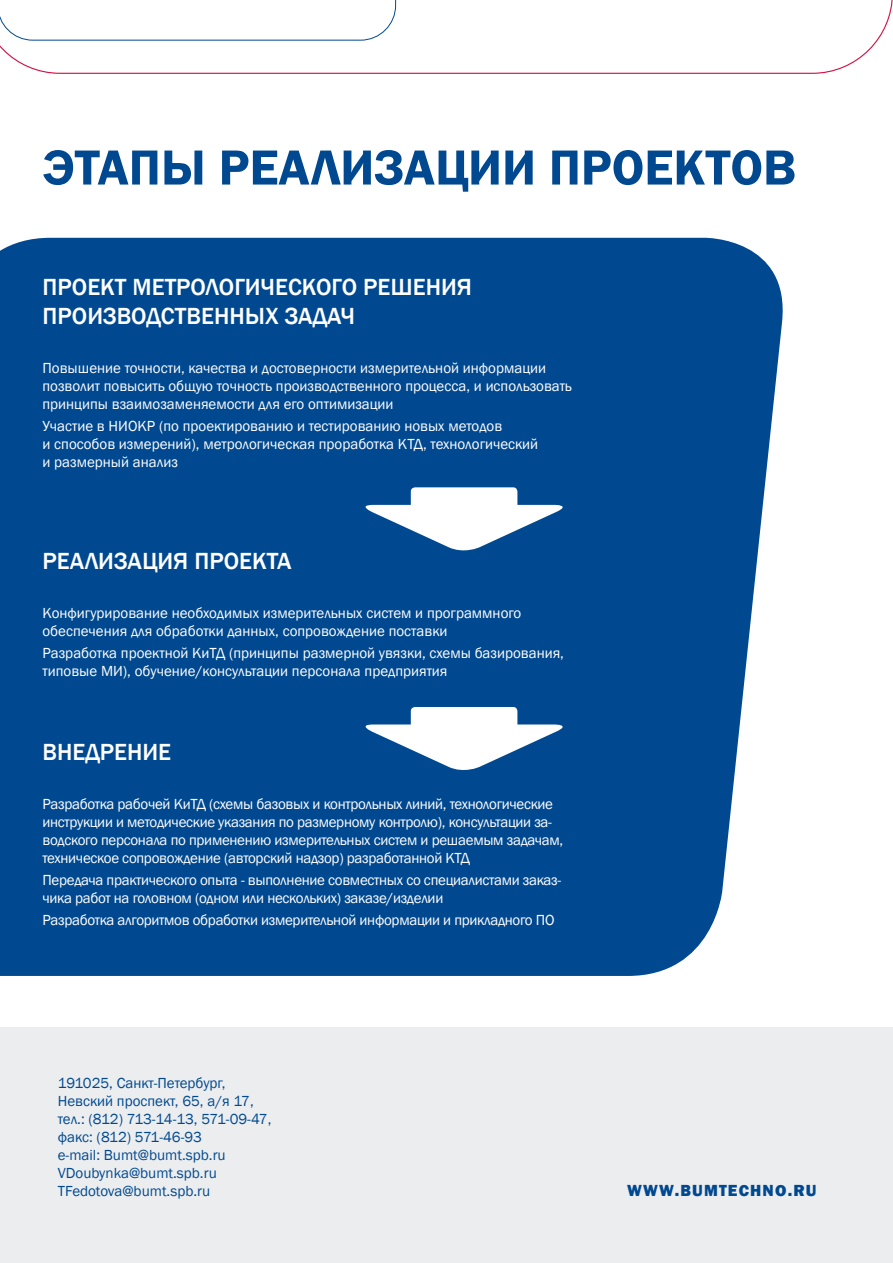
<style>
.page{position:relative;width:893px;height:1263px;background:#fff}
.page>*{position:absolute;margin:0;border:0;box-sizing:border-box;transform-origin:0 0}
.t1{font:600 51px "Franklin Gothic";color:#004990}
.t2{font:500 24px/28.8px "Franklin Gothic";color:#fff}
.t3{font:800 16.5px "Franklin Gothic";letter-spacing:.07em;color:#004990}
.t4{font:15px/18px "Franklin Gothic";color:#fff}
.t5{font:15px/18px "Franklin Gothic";letter-spacing:-.02em;color:#fff}
.t6{font:15px/18px "Franklin Gothic";color:#004990}
</style>
<div class="page">
<div style="left:0;top:1028px;width:893px;height:235px;background:#ecedee"></div>
<div style="left:0;top:238px;width:783px;height:738px;background:#004990"></div>
<svg style="left:0;top:0;width:893px;height:74px"></svg>
<svg style="left:0;top:0;width:396px;height:40px"></svg>
<svg style="left:357px;top:707px;width:215px;height:67px"></svg>
<svg style="left:357px;top:487px;width:215px;height:67px"></svg>
<h1 class="t1" style="left:43px;top:136px;width:755px">ЭТАПЫ РЕАЛИЗАЦИИ ПРОЕКТОВ</h1>
<h2 class="t2" style="left:43px;top:273px;width:431px">ПРОЕКТ МЕТРОЛОГИЧЕСКОГО РЕШЕНИЯ<br>ПРОИЗВОДСТВЕННЫХ ЗАДАЧ</h2>
<p class="t4" style="left:43px;top:359px;width:531px">Повышение точности, качества и достоверности измерительной информации позволит повысить общую точность производственного процесса, и использовать принципы взаимозаменяемости для его оптимизации</p>
<p class="t4" style="left:43px;top:417px;width:497px">Участие в НИОКР (по проектированию и тестированию новых методов<br>и способов измерений), метрологическая проработка КТД, технологический и размерный анализ</p>
<h2 class="t2" style="left:43px;top:547px;width:251px">РЕАЛИЗАЦИЯ ПРОЕКТА</h2>
<p class="t4" style="left:43px;top:604px;width:480px">Конфигурирование необходимых измерительных систем и программного обеспечения для обработки данных, сопровождение поставки</p>
<p class="t4" style="left:43px;top:644px;width:523px">Разработка проектной КиТД (принципы размерной увязки, схемы базирования, типовые МИ), обучение/консультации персонала предприятия</p>
<h2 class="t2" style="left:43px;top:738px;width:130px">ВНЕДРЕНИЕ</h2>
<p class="t5" style="left:43px;top:795px;width:522px">Разработка рабочей КиТД (схемы базовых и контрольных линий, технологические инструкции и методические указания по размерному контролю), консультации за&shy;водского персонала по применению измерительных систем и решаемым задачам, техническое сопровождение (авторский надзор) разработанной КТД</p>
<p class="t5" style="left:43px;top:871px;width:520px">Передача практического опыта - выполнение совместных со специалистами заказ&shy;чика работ на головном (одном или нескольких) заказе/изделии</p>
<p class="t5" style="left:43px;top:911px;width:513px">Разработка алгоритмов обработки измерительной информации и прикладного ПО</p>
<p class="t6" style="left:58px;top:1074px;width:215px">191025, Санкт-Петербург,<br>Невский проспект, 65, а/я 17, тел.: (812) 713-14-13, 571-09-47, факс: (812) 571-46-93<br>e-mail: Bumt@bumt.spb.ru<br>VDoubynka@bumt.spb.ru<br>TFedotova@bumt.spb.ru</p>
<p class="t3" style="left:627px;top:1179px;width:191px">WWW.BUMTECHNO.RU</p>
</div>
